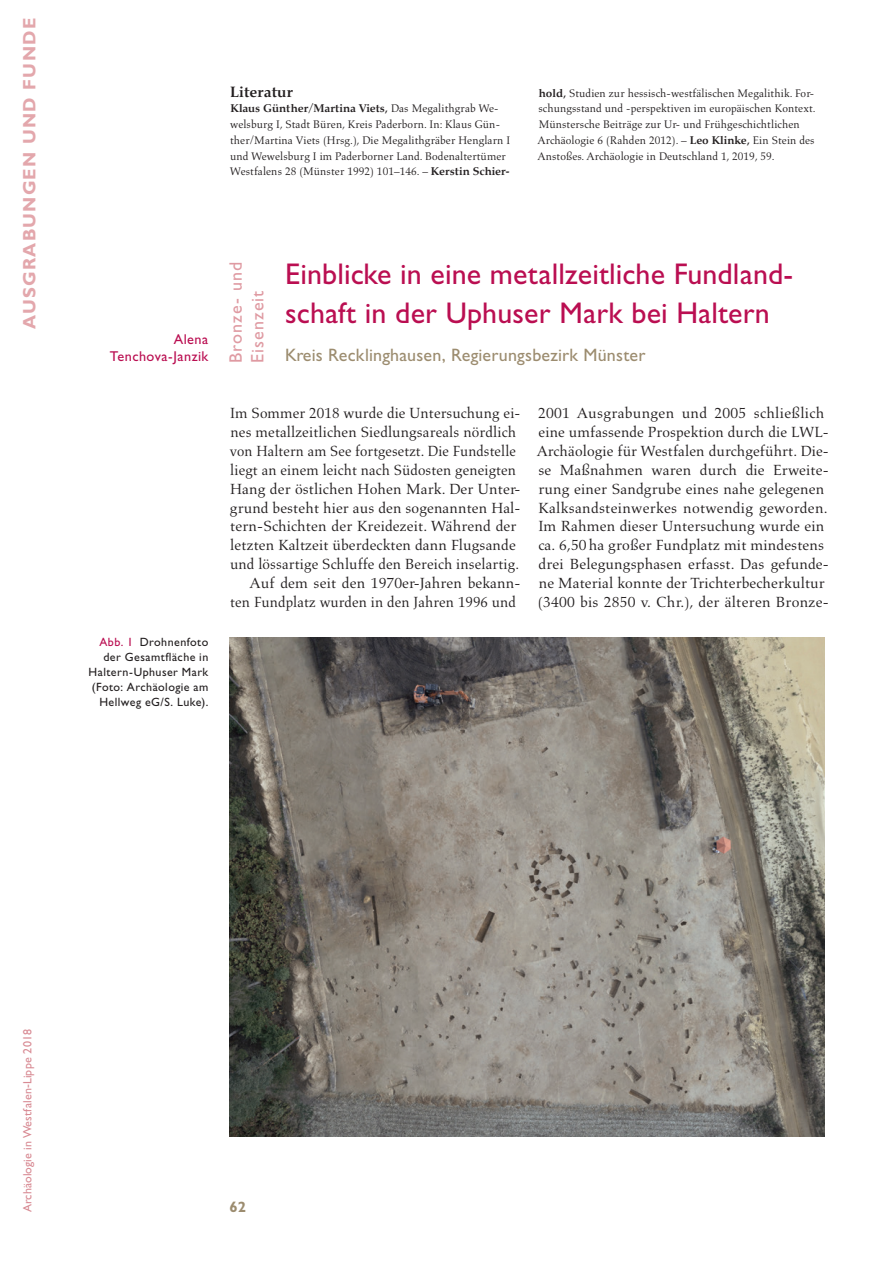
<style>
.page{position:relative;width:893px;height:1263px;background:#fff}
.page>*{position:absolute;margin:0;border:0;box-sizing:border-box;transform-origin:0 0}
.t1{font:30px/39px "Gill Sans Std";letter-spacing:.005em;color:#ba0e51}
.t2{font:18px "Gill Sans Std";letter-spacing:.01em;color:#9c8c6f}
.t3{font:18px "Gill Sans Std Bold 5";letter-spacing:.07em;color:#e3a7ac}
.t4{font:18px/21.6px "Gill Sans Std";letter-spacing:.06em;color:#df9aa2}
.t5{font:15px/18.9px "Aldus LT Std";letter-spacing:.005em;color:#231f20}
.t6{font:700 15px "Aldus Nova";letter-spacing:.015em;color:#231f20}
.t7{font:700 15px "Gill Sans Std";color:#9c8c6f}
.t8{font:14.25px/17.1px "Gill Sans Std";letter-spacing:.03em;color:#ba0e51;text-align:right}
.t9{font:12px/15px "Gill Sans Std";letter-spacing:.04em;color:#231f20;text-align:right}
.t10{font:12px "Gill Sans Std 5";letter-spacing:.01em;color:#d88a93}
.t11{font:11.25px/15.8px "Aldus LT Std";letter-spacing:.01em;color:#231f20}
.t12{font:700 11.25px "Aldus Nova";color:#231f20}
.s1{font-family:"Aldus LT Std";font-weight:400}
.s2{font-family:"Aldus Nova";font-weight:700}
.s3{color:#ba0e51}
</style>
<div class="page">
<img style="left:230px;top:638px;width:595px;height:498px">
<p class="t3" style="left:19px;top:329px;width:312px;rotate:-90deg">AUSGRABUNGEN UND FUNDE</p>
<p class="t6" style="left:230px;top:83px;width:64px">Literatur</p>
<p class="t12" style="left:230px;top:102px;width:270px">Klaus Günther/Martina Viets, <span class="s1">Das Megalithgrab We-</span></p>
<p class="t11" style="left:230px;top:117px;width:282px">welsburg I, Stadt Büren, Kreis Paderborn. In: Klaus Gün&shy;ther/Martina Viets (Hrsg.), Die Megalithgräber Henglarn I und Wewelsburg I im Paderborner Land. Bodenaltertümer Westfalens 28 (Münster 1992) 101–146. – <span class="s2">Kerstin Schier-</span></p>
<p class="t11" style="left:537px;top:85px;width:280px"><span class="s2">hold,</span> Studien zur hessisch-westfälischen Megalithik. For&shy;schungsstand und -perspektiven im europäischen Kontext.<br>Münstersche Beiträge zur Ur- und Frühgeschichtlichen Archäologie 6 (Rahden 2012). – <span class="s2">Leo Klinke,</span> Ein Stein des Anstoßes. Archäologie in Deutschland 1, 2019, 59.</p>
<p class="t8" style="left:110px;top:331px;width:100px">Alena<br>Tenchova-Janzik</p>
<p class="t9" style="left:88px;top:635px;width:121px"><span class="s3">Abb. 1</span> Drohnenfoto der Gesamtfläche in<br>Haltern-Uphuser Mark (Foto: Archäologie am<br>Hellweg eG/S. Luke).</p>
<p class="t4" style="left:225px;top:363px;width:102px;rotate:-90deg">Bronze- und<br>Eisenzeit</p>
<h1 class="t1" style="left:285px;top:255px;width:509px">Einblicke in eine metallzeitliche Fundland&shy;schaft in der Uphuser Mark bei Haltern</h1>
<p class="t2" style="left:285px;top:345px;width:362px">Kreis Recklinghausen, Regierungsbezirk Münster</p>
<p class="t5" style="left:230px;top:404px;width:292px">Im Sommer 2018 wurde die Untersuchung ei-</p>
<p class="t5" style="left:230px;top:423px;width:287px">nes metallzeitlichen Siedlungsareals nördlich</p>
<p class="t5" style="left:230px;top:442px;width:288px">von Haltern am See fortgesetzt. Die Fundstelle</p>
<p class="t5" style="left:230px;top:460px;width:287px">liegt an einem leicht nach Südosten geneigten</p>
<p class="t5" style="left:230px;top:479px;width:292px">Hang der östlichen Hohen Mark. Der Unter-</p>
<p class="t5" style="left:230px;top:498px;width:292px">grund besteht hier aus den sogenannten Hal-</p>
<p class="t5" style="left:230px;top:517px;width:288px">tern-Schichten der Kreidezeit. Während der</p>
<p class="t5" style="left:230px;top:536px;width:287px">letzten Kaltzeit überdeckten dann Flugsande</p>
<p class="t5" style="left:230px;top:555px;width:291px">und lössartige Schluffe den Bereich inselartig.</p>
<p class="t5" style="left:250px;top:574px;width:272px">Auf dem seit den 1970er-Jahren bekann-</p>
<p class="t5" style="left:230px;top:593px;width:287px">ten Fundplatz wurden in den Jahren 1996 und</p>
<p class="t5" style="left:537px;top:404px;width:294px">2001 Ausgrabungen und 2005 schließlich eine umfassende Prospektion durch die LWL-Archäologie für Westfalen durchgeführt. Die&shy;se Maßnahmen waren durch die Erweite&shy;rung einer Sandgrube eines nahe gelegenen Kalksandsteinwerkes notwendig geworden.<br>Im Rahmen dieser Untersuchung wurde ein ca. 6,50ha großer Fundplatz mit mindestens drei Belegungsphasen erfasst. Das gefunde&shy;ne Material konnte der Trichterbecherkultur (3400 bis 2850 v. Chr.), der älteren Bronze-</p>
<p class="t10" style="left:21px;top:1212px;width:184px;rotate:-90deg">Archäologie in Westfalen-Lippe 2018</p>
<p class="t7" style="left:230px;top:1198px;width:18px">62</p>
</div>
